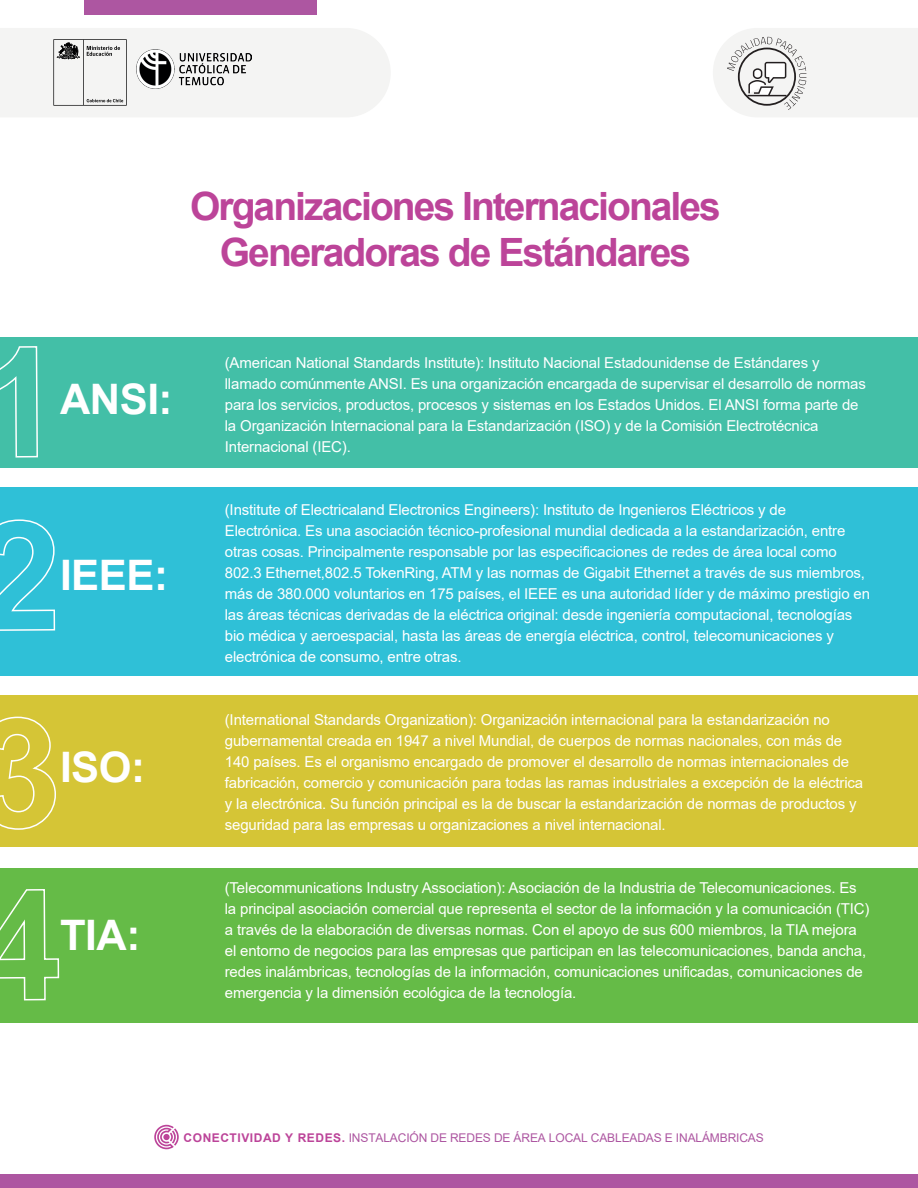
<style>
.page{position:relative;width:918px;height:1188px;background:#fff}
.page>*{position:absolute;margin:0;border:0;box-sizing:border-box;transform-origin:0 0}
.t1{font:700 42px "Arial";letter-spacing:-.01em;color:#fff}
.t2{font:700 39px/46.8px "Arial";letter-spacing:-.05em;color:#bc4499;text-align:center}
.t3{font:15px/21px "Arial";letter-spacing:-.01em;color:#fff}
.t4{font:12px "Arial";letter-spacing:-.01em;color:#ad56a1}
.s1{font-weight:700;color:#bc4499}
</style>
<div class="page">
<div style="left:0;top:487px;width:918px;height:188px;background:#2fc0d7"></div>
<div style="left:0;top:696px;width:918px;height:151px;background:#d5c536"></div>
<div style="left:0;top:868px;width:918px;height:154px;background:#65bb47"></div>
<div style="left:0;top:338px;width:918px;height:130px;background:#43bfa7"></div>
<div style="left:85px;top:0;width:232px;height:14px;background:#ad56a1"></div>
<svg style="left:0;top:28px;width:390px;height:89px"></svg>
<div style="left:0;top:1174px;width:918px;height:14px;background:#ad56a1"></div>
<svg style="left:0;top:346px;width:38px;height:112px"></svg>
<svg style="left:0;top:519px;width:56px;height:112px"></svg>
<svg style="left:0;top:716px;width:56px;height:114px"></svg>
<svg style="left:0;top:889px;width:60px;height:112px"></svg>
<svg style="left:713px;top:28px;width:205px;height:89px"></svg>
<svg style="left:154px;top:1125px;width:25px;height:24px"></svg>
<h2 class="t2" style="left:190px;top:183px;width:532px">Organizaciones Internacionales<br>Generadoras de Estándares</h2>
<h1 class="t1" style="left:60px;top:370px;width:114px">ANSI:</h1>
<h1 class="t1" style="left:60px;top:545px;width:109px">IEEE:</h1>
<h1 class="t1" style="left:60px;top:737px;width:87px">ISO:</h1>
<h1 class="t1" style="left:60px;top:905px;width:82px">TIA:</h1>
<p class="t3" style="left:225px;top:352px;width:643px">(American National Standards Institute): Instituto Nacional Estadounidense de Estándares y llamado comúnmente ANSI. Es una organización encargada de supervisar el desarrollo de normas para los servicios, productos, procesos y sistemas en los Estados Unidos. El ANSI forma parte de la Organización Internacional para la Estandarización (ISO) y de la Comisión Electrotécnica Internacional (IEC).</p>
<p class="t3" style="left:225px;top:499px;width:647px">(Institute of Electricaland Electronics Engineers): Instituto de Ingenieros Eléctricos y de<br>Electrónica. Es una asociación técnico-profesional mundial dedicada a la estandarización, entre otras cosas. Principalmente responsable por las especificaciones de redes de área local como 802.3 Ethernet,802.5 TokenRing, ATM y las normas de Gigabit Ethernet a través de sus miembros, más de 380.000 voluntarios en 175 países, el IEEE es una autoridad líder y de máximo prestigio en las áreas técnicas derivadas de la eléctrica original: desde ingeniería computacional, tecnologías bio médica y aeroespacial, hasta las áreas de energía eléctrica, control, telecomunicaciones y electrónica de consumo, entre otras.</p>
<p class="t3" style="left:225px;top:709px;width:640px">(International Standards Organization): Organización internacional para la estandarización no gubernamental creada en 1947 a nivel Mundial, de cuerpos de normas nacionales, con más de 140 países. Es el organismo encargado de promover el desarrollo de normas internacionales de fabricación, comercio y comunicación para todas las ramas industriales a excepción de la eléctrica y la electrónica. Su función principal es la de buscar la estandarización de normas de productos y seguridad para las empresas u organizaciones a nivel internacional.</p>
<p class="t3" style="left:225px;top:877px;width:646px">(Telecommunications Industry Association): Asociación de la Industria de Telecomunicaciones. Es la principal asociación comercial que representa el sector de la información y la comunicación (TIC) a través de la elaboración de diversas normas. Con el apoyo de sus 600 miembros, la TIA mejora el entorno de negocios para las empresas que participan en las telecomunicaciones, banda ancha, redes inalámbricas, tecnologías de la información, comunicaciones unificadas, comunicaciones de emergencia y la dimensión ecológica de la tecnología.</p>
<p class="t4" style="left:184px;top:1130px;width:582px"><span class="s1">CONECTIVIDAD Y REDES.</span> INSTALACIÓN DE REDES DE ÁREA LOCAL CABLEADAS E INALÁMBRICAS</p>
</div>
